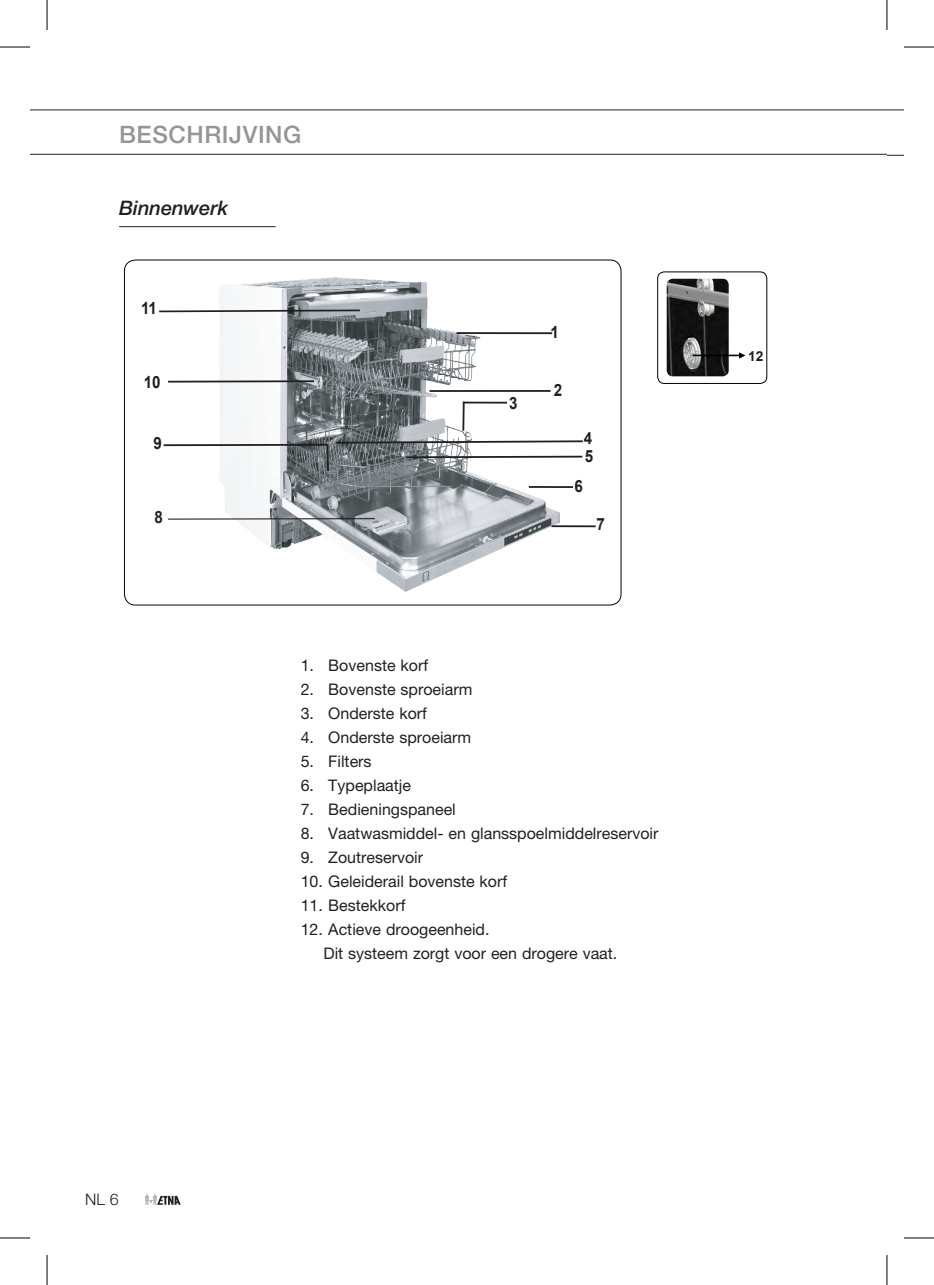
<style>
.page{position:relative;width:934px;height:1285px;background:#fff}
.page>*{position:absolute;margin:0;border:0;box-sizing:border-box;transform-origin:0 0}
.Hoofdkop{font:500 24px "Helvetica Neue";letter-spacing:.025em;color:#939598}
.Kop_met_lijn{font:italic 500 20px "Helvetica Neue";color:#231f20}
.t1{font:700 16.8px/18.2px "Arial";color:#231f20;scale:.9 1}
.t2{font:16px/24px "Helvetica Neue";color:#231f20}
.t3{font:300 16px "Helvetica Neue";color:#231f20}
.t4{font:700 13.8px "Arial";color:#231f20}
</style>
<div class="page">
<hr style="left:30px;top:109px;width:856px;height:1px;background:#231f20">
<hr style="left:30px;top:154px;width:856px;height:1px;background:#231f20">
<svg style="left:886px;top:109px;width:17px;height:1px"></svg>
<svg style="left:887px;top:155px;width:16px;height:1px"></svg>
<svg style="left:145px;top:1194px;width:36px;height:10px"></svg>
<hr style="left:119px;top:226px;width:156px;height:1px;background:#231f20">
<img style="left:219px;top:277px;width:340px;height:315px">
<hr style="left:354px;top:486px;width:97px;height:1px;background:#939598">
<hr style="left:456px;top:332px;width:96px;height:2px;background:#231f20">
<hr style="left:429px;top:390px;width:121px;height:2px;background:#231f20">
<hr style="left:462px;top:402px;width:45px;height:1px;background:#231f20">
<hr style="left:462px;top:402px;width:2px;height:29px;background:#231f20">
<hr style="left:528px;top:486px;width:44px;height:2px;background:#231f20">
<hr style="left:551px;top:525px;width:44px;height:2px;background:#231f20">
<hr style="left:168px;top:518px;width:206px;height:1px;background:#231f20">
<hr style="left:163px;top:444px;width:165px;height:2px;background:#231f20">
<svg style="left:325px;top:420px;width:258px;height:53px"></svg>
<hr style="left:168px;top:380px;width:146px;height:2px;background:#231f20">
<svg style="left:159px;top:309px;width:202px;height:4px"></svg>
<div style="left:657px;top:272px;width:109px;height:112px;border:1px solid #000;border-radius:7px"></div>
<img style="left:666px;top:279px;width:62px;height:97px">
<svg style="left:692px;top:352px;width:53px;height:7px"></svg>
<hr style="left:0;top:47px;width:30px;height:1px;background:#000">
<hr style="left:903px;top:47px;width:30px;height:1px;background:#000">
<hr style="left:0;top:1237px;width:30px;height:1px;background:#000">
<hr style="left:903px;top:1237px;width:30px;height:1px;background:#000">
<hr style="left:47px;top:0;width:1px;height:30px;background:#000">
<hr style="left:47px;top:1255px;width:1px;height:30px;background:#000">
<hr style="left:886px;top:0;width:1px;height:30px;background:#000">
<hr style="left:886px;top:1255px;width:1px;height:30px;background:#000">
<p class="Hoofdkop" style="left:119px;top:120px;width:184px">BESCHRIJVING</p>
<p class="Kop_met_lijn" style="left:119px;top:196px;width:110px">Binnenwerk</p>
<p class="t1" style="left:141px;top:300px;width:19px">11</p>
<p class="t1" style="left:144px;top:374px;width:20px">10</p>
<p class="t1" style="left:153px;top:435px;width:11px">9</p>
<p class="t1" style="left:154px;top:508px;width:11px">8</p>
<p class="t1" style="left:509px;top:394px;width:11px">3</p>
<p class="t1" style="left:550px;top:323px;width:11px">1</p>
<p class="t1" style="left:553px;top:382px;width:11px">2</p>
<p class="t1" style="left:583px;top:429px;width:12px">4<br>5</p>
<p class="t1" style="left:574px;top:477px;width:11px">6</p>
<p class="t1" style="left:596px;top:516px;width:11px">7</p>
<p class="t2" style="left:300px;top:653px;width:129px">1. Bovenste korf</p>
<p class="t2" style="left:300px;top:677px;width:173px">2. Bovenste sproeiarm</p>
<p class="t2" style="left:300px;top:701px;width:128px">3. Onderste korf</p>
<p class="t2" style="left:300px;top:725px;width:172px">4. Onderste sproeiarm</p>
<p class="t2" style="left:300px;top:749px;width:72px">5. Filters</p>
<p class="t2" style="left:300px;top:773px;width:112px">6. Typeplaatje</p>
<p class="t2" style="left:300px;top:797px;width:156px">7. Bedieningspaneel</p>
<p class="t2" style="left:300px;top:821px;width:359px">8. Vaatwasmiddel- en glansspoelmiddelreservoir</p>
<p class="t2" style="left:300px;top:845px;width:124px">9. Zoutreservoir</p>
<p class="t2" style="left:300px;top:869px;width:208px">10. Geleiderail bovenste korf</p>
<p class="t2" style="left:300px;top:893px;width:106px">11. Bestekkorf</p>
<p class="t2" style="left:323px;top:917px;width:295px;text-indent:-23px">12. Actieve droogeenheid.<br>Dit systeem zorgt voor een drogere vaat.</p>
<p class="t4" style="left:747px;top:347px;width:17px">12</p>
<p class="t3" style="left:85px;top:1189px;width:35px">NL 6</p>
</div>
